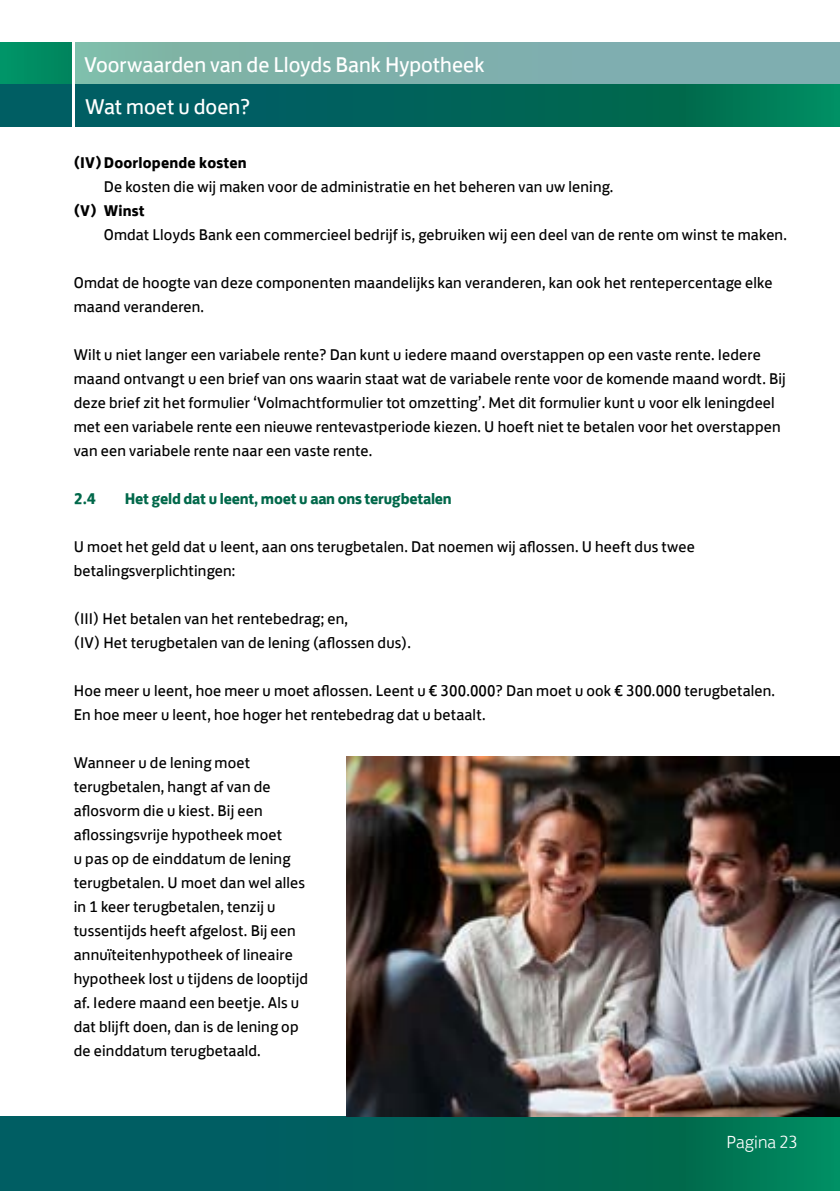
<style>
.page{position:relative;width:840px;height:1191px;background:#fff}
.page>*{position:absolute;margin:0;border:0;box-sizing:border-box;transform-origin:0 0}
.t1{font:22px/42px "Lloyds Bank Jack";color:#fff}
.t2{font:300 18px "Lloyds Bank Jack";color:#fff}
.t3{font:16px/24px "Lloyds Bank Jack";letter-spacing:.01em;color:#000}
.t4{font:700 16px "Lloyds Bank Jack";letter-spacing:-.015em;color:#00684a}
.t5{font:700 16px "Lloyds Bank Jack";letter-spacing:.01em;color:#000}
</style>
<div class="page">
<svg style="left:0;top:1116px;width:839px;height:75px"></svg>
<div style="left:0;top:43px;width:839px;height:41px;background:#008d63"></div>
<div style="left:74px;top:43px;width:765px;height:41px;background:#7fb0ac"></div>
<hr style="left:73px;top:42px;width:2px;height:42px;background:#fff">
<svg style="left:0;top:84px;width:839px;height:42px"></svg>
<hr style="left:73px;top:84px;width:2px;height:42px;background:#fff">
<img style="left:346px;top:756px;width:493px;height:360px">
<h1 class="t1" style="left:84px;top:41px;width:401px">Voorwaarden van de Lloyds Bank Hypotheek<br>Wat moet u doen?</h1>
<p class="t5" style="left:74px;top:149px;width:174px">(IV)Doorlopende kosten</p>
<p class="t3" style="left:104px;top:173px;width:511px">De kosten die wij maken voor de administratie en het beheren van uw lening.</p>
<p class="t5" style="left:74px;top:197px;width:72px">(V) Winst</p>
<p class="t3" style="left:104px;top:221px;width:684px">Omdat Lloyds Bank een commercieel bedrijf is, gebruiken wij een deel van de rente om winst te maken.</p>
<p class="t3" style="left:74px;top:269px;width:700px">Omdat de hoogte van deze componenten maandelijks kan veranderen, kan ook het rentepercentage elke maand veranderen.</p>
<p class="t3" style="left:74px;top:341px;width:713px">Wilt u niet langer een variabele rente? Dan kunt u iedere maand overstappen op een vaste rente. Iedere maand ontvangt u een brief van ons waarin staat wat de variabele rente voor de komende maand wordt. Bij deze brief zit het formulier ‘Volmachtformulier tot omzetting’. Met dit formulier kunt u voor elk leningdeel met een variabele rente een nieuwe rentevastperiode kiezen. U hoeft niet te betalen voor het overstappen van een variabele rente naar een vaste rente.</p>
<p class="t4" style="left:74px;top:485px;width:24px">2.4</p>
<p class="t4" style="left:125px;top:485px;width:328px">Het geld dat u leent, moet u aan ons terugbetalen</p>
<p class="t3" style="left:74px;top:533px;width:622px">U moet het geld dat u leent, aan ons terugbetalen. Dat noemen wij aflossen. U heeft dus twee betalingsverplichtingen:</p>
<p class="t3" style="left:74px;top:605px;width:338px">(III) Het betalen van het rentebedrag; en,<br>(IV) Het terugbetalen van de lening (aflossen dus).</p>
<p class="t3" style="left:74px;top:677px;width:702px">Hoe meer u leent, hoe meer u moet aflossen. Leent u € 300.000? Dan moet u ook € 300.000 terugbetalen.<br>En hoe meer u leent, hoe hoger het rentebedrag dat u betaalt.</p>
<p class="t3" style="left:74px;top:749px;width:236px">Wanneer u de lening moet terugbetalen, hangt af van de aflosvorm die u kiest. Bij een aflossingsvrije hypotheek moet<br>u pas op de einddatum de lening terugbetalen. U moet dan wel alles in 1 keer terugbetalen, tenzij u tussentijds heeft afgelost. Bij een annuïteitenhypotheek of lineaire hypotheek lost u tijdens de looptijd af. Iedere maand een beetje. Als u dat blijft doen, dan is de lening op de einddatum terugbetaald.</p>
<p class="t2" style="left:726px;top:1127px;width:72px">Pagina 23</p>
</div>
